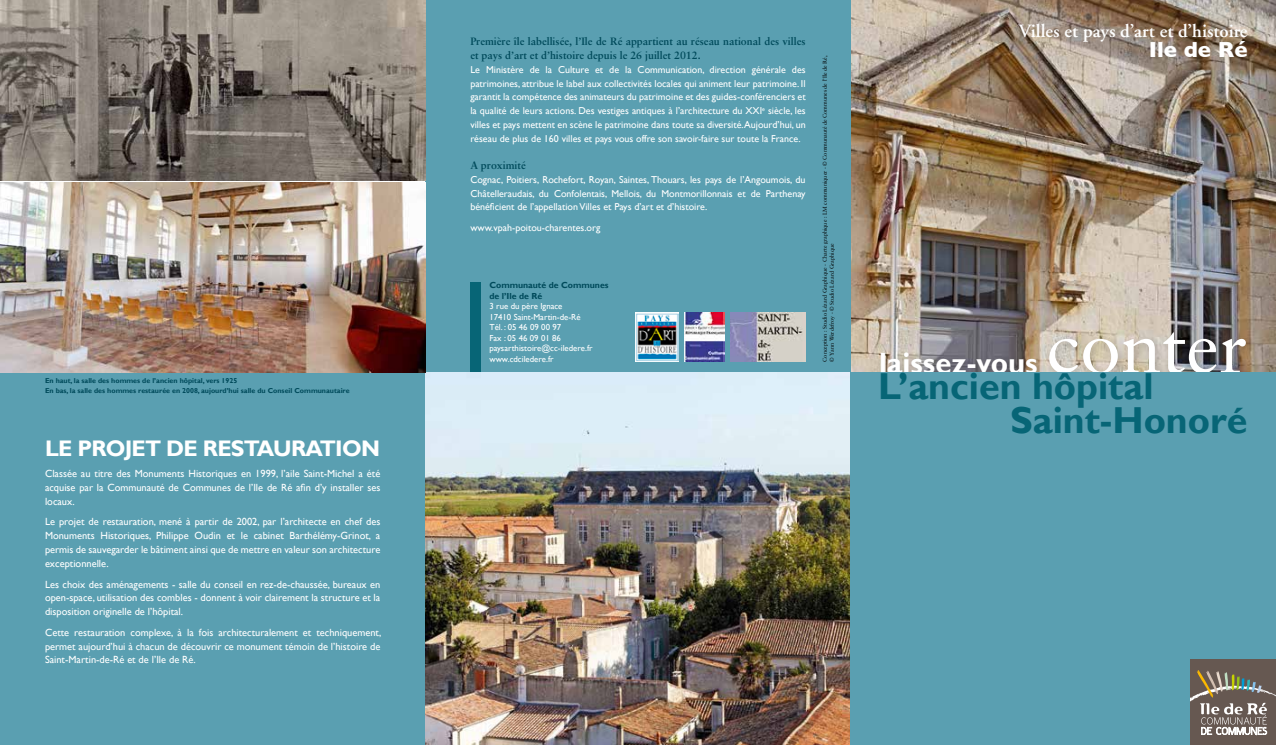
<style>
.page{position:relative;width:1276px;height:745px;background:#fff}
.page>*{position:absolute;margin:0;border:0;box-sizing:border-box;transform-origin:0 0}
.t1{font:73.5px "Sabon";color:#fff}
.t2{font:700 37.5px/34.6px "Gill Sans";color:#076576}
.t3{font:700 29.25px "Gill Sans";color:#fff}
.t4{font:700 22.5px "Gill Sans";letter-spacing:-.03em;color:#fff}
.t5{font:700 22.25px "Gill Sans";color:#fff}
.t6{font:600 18.75px "Adobe Garamond";color:#fff}
.t7{font:700 10.62px/13.8px "Sabon";color:#004a5b}
.t8{font:10.38px/13.8px "Gill Sans";color:#fff;text-align:justify}
.t9{font:10px/13.8px "Gill Sans";color:#fff;text-align:justify}
.t10{font:8.75px/10.5px "Gill Sans";color:#fff}
.t11{font:700 8.75px/10.5px "Gill Sans";color:#004a5b}
.t12{font:700 7.12px/10.2px "Gill Sans";color:#004a5b}
.t13{font:5.62px/6.8px "Sabon";color:#000}
</style>
<div class="page">
<img style="left:850px;top:0;width:426px;height:372px">
<div style="left:0;top:372px;width:425px;height:372px;background:#5a9fb1"></div>
<div style="left:425px;top:0;width:425px;height:372px;background:#5a9fb1"></div>
<div style="left:875px;top:347px;width:171px;height:35px;background:#000;opacity:.2"></div>
<div style="left:1044px;top:328px;width:211px;height:55px;background:#000;opacity:.2"></div>
<img style="left:635px;top:312px;width:43px;height:49px">
<img style="left:684px;top:312px;width:40px;height:49px">
<img style="left:730px;top:312px;width:75px;height:49px">
<div style="left:470px;top:282px;width:11px;height:180px;background:#076576"></div>
<img style="left:425px;top:372px;width:425px;height:372px">
<img style="left:0;top:0;width:425px;height:181px">
<img style="left:0;top:183px;width:425px;height:189px">
<div style="left:850px;top:372px;width:426px;height:372px;background:#5a9fb1"></div>
<div style="left:1190px;top:659px;width:86px;height:85px;background:#665851"></div>
<svg style="left:1190px;top:670px;width:86px;height:64px"></svg>
<h3 class="t6" style="left:1018px;top:21px;width:230px">Villes et pays d’art et d’histoire</h3>
<h3 class="t5" style="left:1148px;top:37px;width:100px">Ile de Ré</h3>
<p class="t7" style="left:470px;top:34px;width:337px">Première île labellisée, l’Ile de Ré appartient au réseau national des villes et pays d’art et d’histoire depuis le 26 juillet 2012.</p>
<p class="t9" style="left:470px;top:63px;width:337px">Le Ministère de la Culture et de la Communication, direction générale des patrimoines, attribue le label aux collectivités locales qui animent leur patrimoine. Il garantit la compétence des animateurs du patrimoine et des guides-conférenciers et la qualité de leurs actions. Des vestiges antiques à l’architecture du XXI<sup>e</sup> siècle, les villes et pays mettent en scène le patrimoine dans toute sa diversité.Aujourd’hui, un réseau de plus de 160 villes et pays vous offre son savoir-faire sur toute la France.</p>
<p class="t7" style="left:470px;top:158px;width:57px">A proximité</p>
<p class="t9" style="left:470px;top:173px;width:337px">Cognac, Poitiers, Rochefort, Royan, Saintes, Thouars, les pays de l’Angoumois, du Châtelleraudais, du Confolentais, Mellois, du Montmorillonnais et de Parthenay bénéficient de l’appellation Villes et Pays d’art et d’histoire.</p>
<p class="t9" style="left:470px;top:221px;width:131px">www.vpah-poitou-charentes.org</p>
<p class="t13" style="left:821px;top:361px;width:307px;rotate:-90deg">Conception : Studio Lézard Graphique - Charte graphique : LM communiquer - © Communauté de Communes de l’Ile de Ré, © Yann Werdefroy - © Studio Lézard Graphique</p>
<p class="t11" style="left:489px;top:280px;width:121px">Communauté de Communes de l’I le de Ré</p>
<p class="t10" style="left:489px;top:301px;width:105px">3 rue du père Ignace<br>17410 Saint-Martin-de-Ré<br>Tél. : 05 46 09 00 97<br>Fax : 05 46 09 01 86 paysarthistoire@cc-iledere.fr www.cdciledere.fr</p>
<h1 class="t1" style="left:1047px;top:303px;width:202px">conter</h1>
<h3 class="t3" style="left:879px;top:345px;width:160px">laissez-vous</h3>
<p class="t12" style="left:45px;top:375px;width:306px">En haut, la salle des hommes de l’ancien hôpital, vers 1925<br>En bas, la salle des hommes restaurée en 2008, aujourd’hui salle du Conseil Communautaire</p>
<h2 class="t2" style="left:1010px;top:369px;width:239px;text-indent:-132px">L’ancien hôpital<br>Saint-Honoré</h2>
<h3 class="t4" style="left:45px;top:434px;width:336px">Le projet de restauration</h3>
<p class="t8" style="left:45px;top:466px;width:337px">Classée au titre des Monuments Historiques en 1999, l’aile Saint-Michel a été acquise par la Communauté de Communes de l’Ile de Ré afin d’y installer ses locaux.</p>
<p class="t8" style="left:45px;top:515px;width:337px">Le projet de restauration, mené à partir de 2002, par l’architecte en chef des Monuments Historiques, Philippe Oudin et le cabinet Barthélémy-Grinot, a permis de sauvegarder le bâtiment ainsi que de mettre en valeur son architecture exceptionnelle.</p>
<p class="t8" style="left:45px;top:577px;width:337px">Les choix des aménagements - salle du conseil en rez-de-chaussée, bureaux en open-space, utilisation des combles - donnent à voir clairement la structure et la disposition originelle de l’hôpital.</p>
<p class="t8" style="left:45px;top:625px;width:338px">Cette restauration complexe, à la fois architecturalement et techniquement, permet aujourd’hui à chacun de découvrir ce monument témoin de l’histoire de Saint-Martin-de-Ré et de l’Ile de Ré.</p>
</div>
